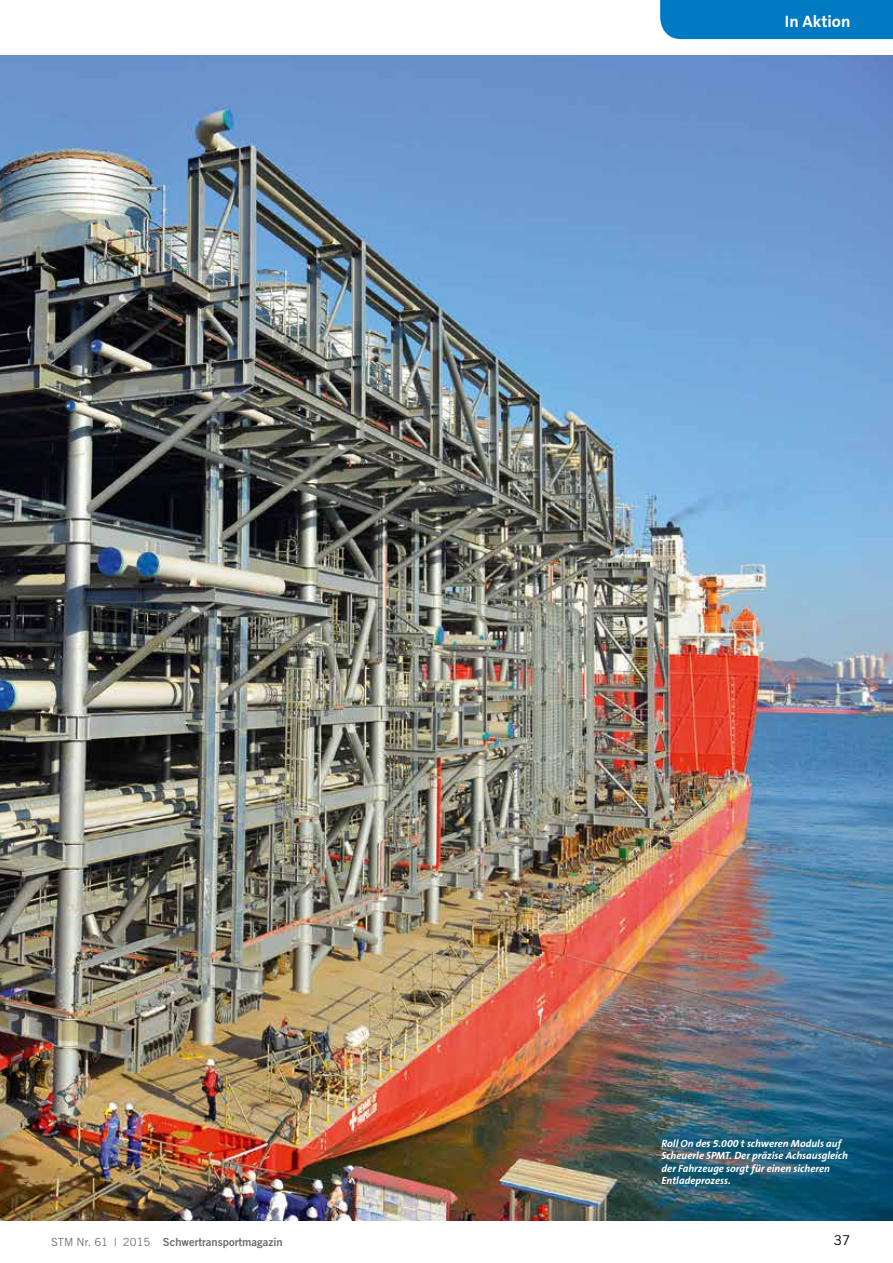
<style>
.page{position:relative;width:893px;height:1263px;background:#fff}
.page>*{position:absolute;margin:0;border:0;box-sizing:border-box;transform-origin:0 0}
.t1{font:700 16.5px "The Sans B7";color:#fff}
.t2{font:13.5px "Trade Gothic";color:#000}
.t3{font:11.25px "Trade Gothic Bold Two";color:#6e6e6e}
.t4{font:italic 700 10.5px/12.3px "The Sans B7";color:#fff}
.s1{font-family:"Trade Gothic"}
</style>
<div class="page">
<div style="left:660px;top:0;width:233px;height:39px;background:#007ac2"></div>
<img style="left:0;top:55px;width:893px;height:1165px">
<h1 class="t1" style="left:785px;top:13px;width:67px">In Aktion</h1>
<p class="t4" style="left:662px;top:1138px;width:188px">Roll On des 5.000 t schweren Moduls auf Scheuerle SPMT. Der präzise Achsausgleich der Fahrzeuge sorgt für einen sicheren Entladeprozess.</p>
<p class="t3" style="left:51px;top:1235px;width:233px"><span class="s1">STM Nr. 61 | 2015</span> Schwertransportmagazin</p>
<p class="t2" style="left:834px;top:1232px;width:18px">37</p>
</div>
